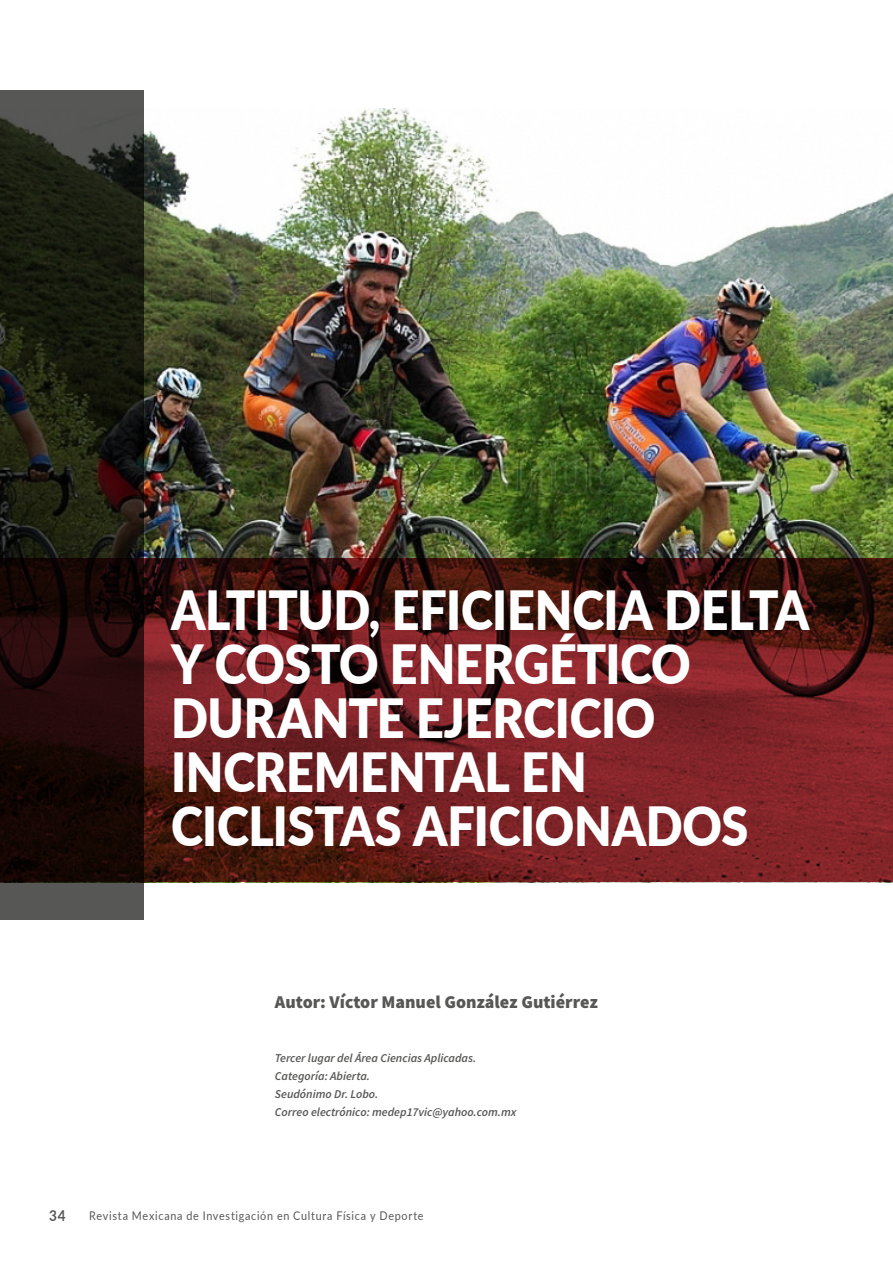
<style>
.page{position:relative;width:893px;height:1263px;background:#fff}
.page>*{position:absolute;margin:0;border:0;box-sizing:border-box;transform-origin:0 0}
.t1{font:900 54px/54px "Lato";letter-spacing:-.005em;color:#fff;scale:.9 1}
.t2{font:900 18px "Source Sans Pro";color:#575756}
.t3{font:700 15px "Lato";color:#575756;scale:.9 1}
.t4{font:italic 600 12px/18px "Source Sans Pro";color:#575756}
.t5{font:12px "Lato";letter-spacing:.065em;color:#575756;scale:.9 1}
</style>
<div class="page">
<img style="left:144px;top:108px;width:749px;height:450px">
<svg style="left:0;top:90px;width:144px;height:830px;background:#26281d"></svg>
<svg style="left:0;top:558px;width:893px;height:324px;background:#571919"></svg>
<h1 class="t1" style="left:171px;top:582px;width:711px">ALTITUD, EFICIENCIA DELTA<br>Y COSTO ENERGÉTICO<br>DURANTE EJERCICIO<br>INCREMENTAL EN<br>CICLISTAS AFICIONADOS</h1>
<h2 class="t2" style="left:275px;top:990px;width:325px">Autor: Víctor Manuel González Gutiérrez</h2>
<p class="t4" style="left:275px;top:1049px;width:243px">Tercer lugar del Área Ciencias Aplicadas.<br>Categoría: Abierta.<br>Seudónimo Dr. Lobo.<br>Correo electrónico: medep17vic@yahoo.com.mx</p>
<p class="t3" style="left:49px;top:1206px;width:20px">34</p>
<p class="t5" style="left:89px;top:1208px;width:373px">Revista Mexicana de Investigación en Cultura Física y Deporte</p>
</div>
